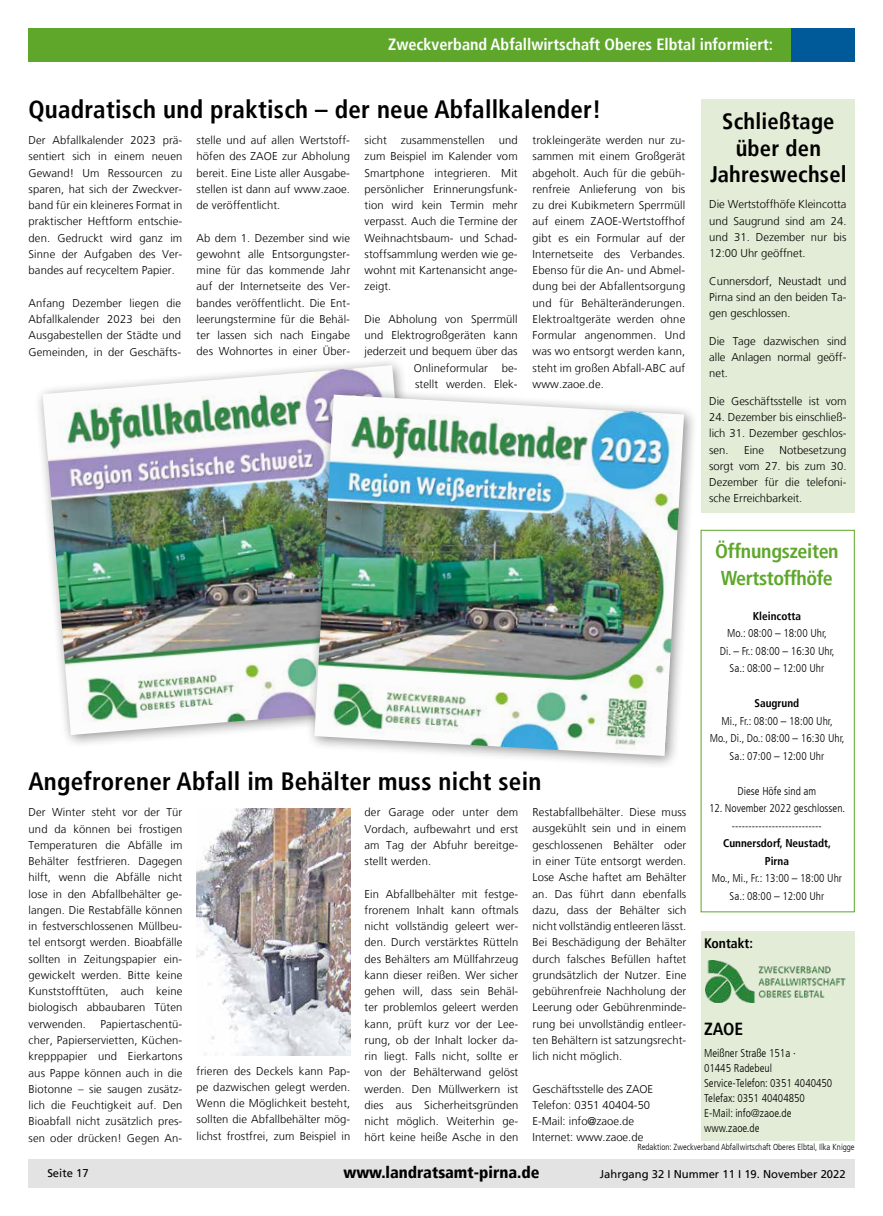
<style>
.page{position:relative;width:883px;height:1216px;background:#fff}
.page>*{position:absolute;margin:0;border:0;box-sizing:border-box;transform-origin:0 0}
.t1{font:700 condensed 25px "Frutiger";letter-spacing:.01em;color:#000}
.t2{font:700 condensed 22.5px/26.2px "Frutiger";letter-spacing:.01em;color:#000;text-align:center}
.t3{font:700 condensed 20px/27.5px "Frutiger";letter-spacing:-.02em;color:#5ea72b}
.t4{font:700 condensed 17.5px "Frutiger";color:#000}
.t5{font:700 condensed 16.25px "Frutiger";color:#fff}
.t6{font:900 condensed 16.25px "Frutiger";color:#000}
.t7{font:700 condensed 13.75px "Frutiger";color:#000}
.t8{font:300 11.25px/16.2px "Frutiger";letter-spacing:.01em;color:#000;text-align:justify}
.t9{font:300 condensed 11.25px/17.5px "Frutiger";color:#000;text-align:center}
.t10{font:700 condensed 11.25px/17.5px "Frutiger";color:#000;text-align:center}
.t11{font:11.25px "Frutiger";color:#000}
.t12{font:300 condensed 8.75px "Frutiger";color:#000}
</style>
<div class="page">
<div style="left:28px;top:28px;width:814px;height:34px;background:#5ea72b"></div>
<div style="left:790px;top:28px;width:64px;height:34px;background:#005a9a"></div>
<div style="left:28px;top:1159px;width:826px;height:28px;background:#e3e3e3"></div>
<div style="left:700px;top:99px;width:154px;height:413px;background:#e3ecd6"></div>
<div style="left:700px;top:930px;width:154px;height:210px;background:#e3ecd6"></div>
<img style="left:705px;top:960px;width:141px;height:42px">
<img style="left:196px;top:808px;width:154px;height:247px">
<div style="left:34px;top:356px;width:400px;height:392px;background:#000;opacity:.45"></div>
<img style="left:43px;top:365px;width:377px;height:370px">
<div style="left:305px;top:385px;width:393px;height:385px;background:#000;opacity:.45"></div>
<img style="left:314px;top:394px;width:369px;height:362px">
<h3 class="t5" style="left:388px;top:35px;width:386px">Zweckverband Abfallwirtschaft Oberes Elbtal informiert:</h3>
<h1 class="t1" style="left:28px;top:94px;width:574px">Quadratisch und praktisch – der neue Abfallkalender!</h1>
<p class="t8" style="left:29px;top:132px;width:155px">Der Abfallkalender 2023 prä&shy;sentiert sich in einem neuen Gewand! Um Ressourcen zu sparen, hat sich der Zweckver&shy;band für ein kleineres Format in praktischer Heftform entschie&shy;den. Gedruckt wird ganz im Sinne der Aufgaben des Ver&shy;bandes auf recyceltem Papier.</p>
<p class="t8" style="left:29px;top:295px;width:154px">Anfang Dezember liegen die Abfallkalender 2023 bei den Ausgabestellen der Städte und Gemeinden, in der Geschäfts-</p>
<p class="t8" style="left:196px;top:132px;width:155px">stelle und auf allen Wertstoff&shy;höfen des ZAOE zur Abholung bereit. Eine Liste aller Ausgabe&shy;stellen ist dann auf www.zaoe. de veröffentlicht.</p>
<p class="t8" style="left:196px;top:230px;width:155px">Ab dem 1. Dezember sind wie gewohnt alle Entsorgungster&shy;mine für das kommende Jahr auf der Internetseite des Ver&shy;bandes veröffentlicht. Die Ent&shy;leerungstermine für die Behäl&shy;ter lassen sich nach Eingabe des Wohnortes in einer Über-</p>
<p class="t8" style="left:364px;top:132px;width:155px">sicht zusammenstellen und zum Beispiel im Kalender vom Smartphone integrieren. Mit persönlicher Erinnerungsfunk&shy;tion wird kein Termin mehr verpasst. Auch die Termine der Weihnachtsbaum- und Schad&shy;stoffsammlung werden wie ge&shy;wohnt mit Kartenansicht ange&shy;zeigt.</p>
<p class="t8" style="left:364px;top:311px;width:155px;text-align:right">Die Abholung von Sperrmüll und Elektrogroßgeräten kann jederzeit und bequem über das<br>Onlineformular be-<br>stellt werden. Elek-</p>
<p class="t8" style="left:532px;top:132px;width:154px">trokleingeräte werden nur zu&shy;sammen mit einem Großgerät abgeholt. Auch für die gebüh&shy;renfreie Anlieferung von bis zu drei Kubikmetern Sperrmüll auf einem ZAOE-Wertstoffhof gibt es ein Formular auf der Internetseite des Verbandes.<br>Ebenso für die An- und Abmel&shy;dung bei der Abfallentsorgung und für Behälteränderungen.<br>Elektroaltgeräte werden ohne Formular angenommen. Und was wo entsorgt werden kann, steht im großen Abfall-ABC auf www.zaoe.de.</p>
<h2 class="t2" style="left:710px;top:108px;width:138px">Schließtage über den<br>Jahreswechsel</h2>
<p class="t8" style="left:709px;top:197px;width:139px">Die Wertstoffhöfe Kleincotta und Saugrund sind am 24. und 31. Dezember nur bis 12:00 Uhr geöffnet.</p>
<p class="t8" style="left:709px;top:273px;width:139px">Cunnersdorf, Neustadt und Pirna sind an den beiden Ta&shy;gen geschlossen.</p>
<p class="t8" style="left:709px;top:333px;width:139px">Die Tage dazwischen sind alle Anlagen normal geöff&shy;net.</p>
<p class="t8" style="left:709px;top:393px;width:139px">Die Geschäftsstelle ist vom</p>
<p class="t8" style="left:709px;top:409px;width:139px">24. Dezember bis einschließ&shy;lich 31. Dezember geschlos&shy;sen.</p>
<p class="t8" style="left:709px;top:441px;width:139px;text-indent:70px">Notbesetzung sorgt vom 27. bis zum 30.<br>Dezember für die telefoni&shy;sche Erreichbarkeit.</p>
<p class="t8" style="left:743px;top:441px;width:22px">Eine</p>
<h3 class="t3" style="left:715px;top:537px;width:125px">Öffnungszeiten<br>Wertstoffhöfe</h3>
<p class="t10" style="left:752px;top:607px;width:50px">Kleincotta</p>
<p class="t9" style="left:719px;top:624px;width:116px">Mo.: 08:00 – 18:00 Uhr,<br>Di. – Fr.: 08:00 – 16:30 Uhr,<br>Sa.: 08:00 – 12:00 Uhr</p>
<p class="t10" style="left:754px;top:694px;width:46px">Saugrund</p>
<p class="t9" style="left:709px;top:712px;width:136px">Mi., Fr.: 08:00 – 18:00 Uhr,<br>Mo., Di., Do.: 08:00 – 16:30 Uhr,<br>Sa.: 07:00 – 12:00 Uhr</p>
<p class="t9" style="left:737px;top:782px;width:80px">Diese Höfe sind am</p>
<p class="t9" style="left:708px;top:799px;width:138px">12. November 2022 geschlossen. ---------------------------</p>
<p class="t10" style="left:722px;top:834px;width:110px">Cunnersdorf, Neustadt,<br>Pirna</p>
<p class="t9" style="left:711px;top:869px;width:132px">Mo., Mi., Fr.: 13:00 – 18:00 Uhr<br>Sa.: 08:00 – 12:00 Uhr</p>
<h1 class="t1" style="left:28px;top:766px;width:514px">Angefrorener Abfall im Behälter muss nicht sein</h1>
<p class="t8" style="left:532px;top:804px;width:155px">Restabfallbehälter. Diese muss ausgekühlt sein und in einem geschlossenen Behälter oder in einer Tüte entsorgt werden.<br>Lose Asche haftet am Behälter an. Das führt dann ebenfalls dazu, dass der Behälter sich nicht vollständig entleeren lässt.<br>Bei Beschädigung der Behälter durch falsches Befüllen haftet grundsätzlich der Nutzer. Eine gebührenfreie Nachholung der Leerung oder Gebührenminde&shy;rung bei unvollständig entleer&shy;ten Behältern ist satzungsrecht&shy;lich nicht möglich.</p>
<p class="t8" style="left:532px;top:1080px;width:122px;text-align:left">Geschäftsstelle des ZAOE<br>Telefon: 0351 40404-50<br>E-Mail: info@zaoe.de<br>Internet: www.zaoe.de</p>
<p class="t8" style="left:364px;top:804px;width:155px">der Garage oder unter dem Vordach, aufbewahrt und erst am Tag der Abfuhr bereitge&shy;stellt werden.</p>
<p class="t8" style="left:364px;top:885px;width:155px">Ein Abfallbehälter mit festge&shy;frorenem Inhalt kann oftmals nicht vollständig geleert wer&shy;den. Durch verstärktes Rütteln des Behälters am Müllfahrzeug kann dieser reißen. Wer sicher gehen will, dass sein Behäl&shy;ter problemlos geleert werden kann, prüft kurz vor der Lee&shy;rung, ob der Inhalt locker da&shy;rin liegt. Falls nicht, sollte er von der Behälterwand gelöst werden. Den Müllwerkern ist dies aus Sicherheitsgründen nicht möglich. Weiterhin ge&shy;hört keine heiße Asche in den</p>
<p class="t8" style="left:29px;top:804px;width:155px">Der Winter steht vor der Tür und da können bei frostigen Temperaturen die Abfälle im Behälter festfrieren. Dagegen hilft, wenn die Abfälle nicht lose in den Abfallbehälter ge&shy;langen. Die Restabfälle können in festverschlossenen Müllbeu&shy;tel entsorgt werden. Bioabfälle sollten in Zeitungspapier ein&shy;gewickelt werden. Bitte keine Kunststofftüten, auch keine biologisch abbaubaren Tüten verwenden.</p>
<p class="t7" style="left:704px;top:935px;width:50px">Kontakt:</p>
<p class="t8" style="left:29px;top:1015px;width:155px;text-indent:72px">Papiertaschentü&shy;cher, Papierservietten, Küchen&shy;krepppapier und Eierkartons aus Pappe können auch in die Biotonne – sie saugen zusätz&shy;lich die Feuchtigkeit auf. Den Bioabfall nicht zusätzlich pres&shy;sen oder drücken! Gegen An-</p>
<h3 class="t4" style="left:704px;top:1018px;width:41px">ZAOE</h3>
<p class="t9" style="left:704px;top:1045px;width:130px;line-height:15px;text-align:left">Meißner Straße 151a ·<br>01445 Radebeul<br>Service-Telefon: 0351 4040450<br>Telefax: 0351 40404850<br>E-Mail: info@zaoe.de www.zaoe.de</p>
<p class="t12" style="left:637px;top:1142px;width:218px">Redaktion: Zweckverband Abfallwirtschaft Oberes Elbtal, Ilka Knigge</p>
<p class="t8" style="left:196px;top:1062px;width:155px">frieren des Deckels kann Pap&shy;pe dazwischen gelegt werden.<br>Wenn die Möglichkeit besteht, sollten die Abfallbehälter mög&shy;lichst frostfrei, zum Beispiel in</p>
<p class="t11" style="left:47px;top:1166px;width:43px">Seite 17</p>
<h3 class="t6" style="left:343px;top:1162px;width:197px">www.landratsamt-pirna.de</h3>
<p class="t11" style="left:599px;top:1167px;width:247px">Jahrgang 32 I Nummer 11 I 19. November 2022</p>
</div>
